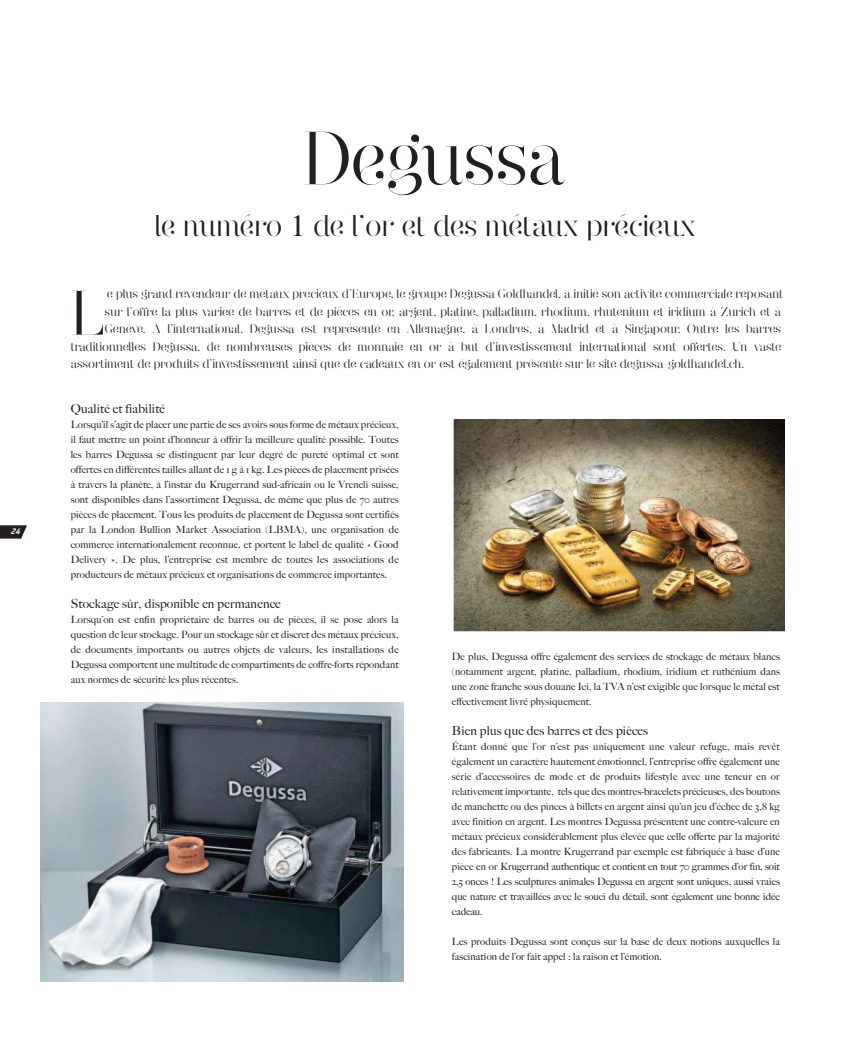
<style>
.page{position:relative;width:851px;height:1063px;background:#fff}
.page>*{position:absolute;margin:0;border:0;box-sizing:border-box;transform-origin:0 0}
.t1{font:75px "Narziss Drops";letter-spacing:-.01em;color:#231f20}
.t2{font:62.5px "Narziss Drops";color:#231f20}
.t3{font:30px "Narziss Drops";letter-spacing:-.005em;color:#231f20}
.t4{font:12.5px "Narziss Drops";color:#231f20}
.t5{font:500 12.5px "Big Caslon";letter-spacing:.015em;color:#231f20}
.t6{font:500 10px/15px "Big Caslon";letter-spacing:.015em;color:#231f20;text-align:justify}
.t7{font:italic 700 8.25px "PF Din Display Pro";color:#fff}
.s1{font-family:"Times";font-size:31.25px}
</style>
<div class="page">
<svg style="left:0;top:525px;width:27px;height:14px"></svg>
<div style="left:453px;top:416px;width:341px;height:215px;background:linear-gradient(to right,#fff,#fff)"></div>
<img style="left:454px;top:420px;width:330px;height:210px">
<div style="left:448px;top:411px;width:351px;height:225px;border:5px solid #fff"></div>
<img style="left:41px;top:703px;width:362px;height:279px">
<p class="t7" style="left:11px;top:526px;width:14px">24</p>
<h1 class="t1" style="left:303px;top:132px;width:263px">Degussa</h1>
<h3 class="t3" style="left:154px;top:215px;width:543px">le numéro <span class="s1">1</span> de l’or et des métaux précieux</h3>
<h2 class="t2" style="left:71px;top:291px;width:35px">L</h2>
<p class="t4" style="left:107px;top:289px;width:678px">e plus grand revendeur de métaux précieux d’Europe, le groupe Degussa Goldhandel, a initié son activité commerciale reposant</p>
<p class="t4" style="left:105px;top:307px;width:678px">sur l’offre la plus variée de barres et de pièces en or, argent, platine, palladium, rhodium, rhutenium et iridium à Zurich et à</p>
<p class="t4" style="left:105px;top:324px;width:677px">Genève. À l’international, Degussa est représenté en Allemagne, à Londres, à Madrid et à Singapour. Outre les barres</p>
<p class="t4" style="left:71px;top:342px;width:711px">traditionnelles Degussa, de nombreuses pièces de monnaie en or à but d’investissement international sont offertes. Un vaste</p>
<p class="t4" style="left:71px;top:359px;width:674px">assortiment de produits d’investissement ainsi que de cadeaux en or est également présenté sur le site degussa-goldhandel.ch.</p>
<p class="t5" style="left:71px;top:401px;width:96px">Qualité et fiabilité</p>
<p class="t6" style="left:71px;top:417px;width:329px">Lorsqu’il s’agit de placer une partie de ses avoirs sous forme de métaux précieux, il faut mettre un point d’honneur à offrir la meilleure qualité possible. Toutes les barres Degussa se distinguent par leur degré de pureté optimal et sont offertes en différentes tailles allant de 1 g à 1 kg. Les pièces de placement prisées à travers la planète, à l’instar du Krugerrand sud-africain ou le Vreneli suisse, sont disponibles dans l’assortiment Degussa, de même que plus de 70 autres pièces de placement. Tous les produits de placement de Degussa sont certifiés par la London Bullion Market Association (LBMA), une organisation de commerce internationalement reconnue, et portent le label de qualité « Good Delivery ». De plus, l’entreprise est membre de toutes les associations de producteurs de métaux précieux et organisations de commerce importantes.</p>
<p class="t5" style="left:71px;top:596px;width:211px">Stockage sûr, disponible en permanence</p>
<p class="t6" style="left:71px;top:612px;width:329px">Lorsqu’on est enfin propriétaire de barres ou de pièces, il se pose alors la question de leur stockage. Pour un stockage sûr et discret des métaux précieux, de documents importants ou autres objets de valeurs, les installations de Degussa comportent une multitude de compartiments de coffre-forts répondant aux normes de sécurité les plus récentes.</p>
<p class="t6" style="left:452px;top:649px;width:329px">De plus, Degussa offre également des services de stockage de métaux blancs (notamment argent, platine, palladium, rhodium, iridium et ruthénium dans une zone franche sous douane Ici, la TVA n’est exigible que lorsque le métal est effectivement livré physiquement.</p>
<p class="t5" style="left:452px;top:724px;width:198px">Bien plus que des barres et des pièces</p>
<p class="t6" style="left:452px;top:739px;width:329px">Étant donné que l’or n’est pas uniquement une valeur refuge, mais revêt également un caractère hautement émotionnel, l’entreprise offre également une série d’accessoires de mode et de produits lifestyle avec une teneur en or relativement importante, tels que des montres-bracelets précieuses, des boutons de manchette ou des pinces à billets en argent ainsi qu’un jeu d’échec de 3,8 kg avec finition en argent. Les montres Degussa présentent une contre-valeure en métaux précieux considérablement plus élevée que celle offerte par la majorité des fabricants. La montre Krugerrand par exemple est fabriquée à base d’une pièce en or Krugerrand authentique et contient en tout 70 grammes d’or fin, soit 2,5 onces ! Les sculptures animales Degussa en argent sont uniques, aussi vraies que nature et travaillées avec le souci du détail, sont également une bonne idée cadeau.</p>
<p class="t6" style="left:452px;top:934px;width:329px">Les produits Degussa sont conçus sur la base de deux notions auxquelles la fascination de l’or fait appel : la raison et l’émotion.</p>
</div>
